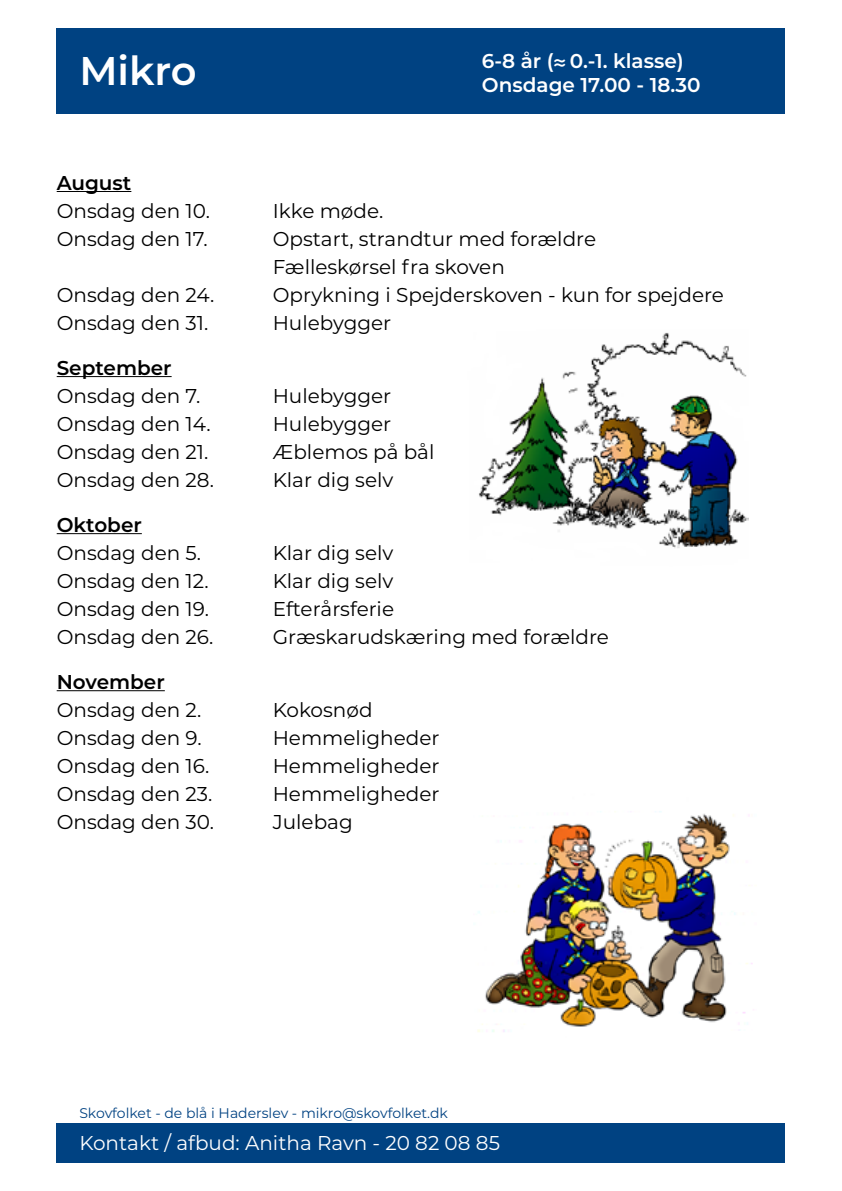
<style>
.page{position:relative;width:842px;height:1191px;background:#fff}
.page>*{position:absolute;margin:0;border:0;box-sizing:border-box;transform-origin:0 0}
.t1{font:600 40px "Montserrat";letter-spacing:-.005em;color:#fff}
.t2{font:20px/28px "Montserrat";color:#000}
.t3{font:600 20px/24px "Montserrat";color:#fff}
.t4{font:20px "Montserrat";color:#fff}
.t5{font:600 20px "Montserrat";color:#000}
.t6{font:14px "Montserrat";color:#004282}
.s1{font-family:"Myriad Pro";font-weight:700}
</style>
<div class="page">
<div style="left:57px;top:1123px;width:728px;height:39px;background:#004282"></div>
<div style="left:57px;top:28px;width:728px;height:85px;background:#004282"></div>
<hr style="left:57px;top:191px;width:74px;height:1px;background:#000">
<hr style="left:57px;top:376px;width:115px;height:1px;background:#000">
<hr style="left:57px;top:533px;width:85px;height:1px;background:#000">
<hr style="left:57px;top:690px;width:108px;height:1px;background:#000">
<img style="left:477px;top:811px;width:277px;height:221px">
<img style="left:479px;top:332px;width:269px;height:216px">
<h1 class="t1" style="left:79px;top:42px;width:119px">Mikro</h1>
<p class="t3" style="left:482px;top:48px;width:220px">6-8 år (<span class="s1">≈</span> 0.-1. klasse)<br>Onsdage 17.00 - 18.30</p>
<p class="t5" style="left:57px;top:168px;width:76px">August</p>
<p class="t2" style="left:57px;top:196px;width:155px">Onsdag den 10.</p>
<p class="t2" style="left:273px;top:196px;width:112px">Ikke møde.</p>
<p class="t2" style="left:57px;top:224px;width:153px">Onsdag den 17.</p>
<p class="t2" style="left:273px;top:224px;width:325px">Opstart, strandtur med forældre<br>Fælleskørsel fra skoven</p>
<p class="t2" style="left:57px;top:280px;width:159px">Onsdag den 24.</p>
<p class="t2" style="left:273px;top:280px;width:453px">Oprykning i Spejderskoven - kun for spejdere</p>
<p class="t2" style="left:57px;top:308px;width:153px">Onsdag den 31.</p>
<p class="t2" style="left:273px;top:308px;width:120px">Hulebygger</p>
<p class="t5" style="left:57px;top:353px;width:116px">September</p>
<p class="t2" style="left:57px;top:381px;width:145px">Onsdag den 7.</p>
<p class="t2" style="left:273px;top:381px;width:120px">Hulebygger</p>
<p class="t2" style="left:57px;top:409px;width:155px">Onsdag den 14.</p>
<p class="t2" style="left:273px;top:409px;width:120px">Hulebygger</p>
<p class="t2" style="left:57px;top:437px;width:153px">Onsdag den 21.</p>
<p class="t2" style="left:273px;top:437px;width:163px">Æblemos på bål</p>
<p class="t2" style="left:57px;top:465px;width:159px">Onsdag den 28.</p>
<p class="t2" style="left:273px;top:465px;width:122px">Klar dig selv</p>
<p class="t5" style="left:57px;top:510px;width:87px">Oktober</p>
<p class="t2" style="left:57px;top:538px;width:146px">Onsdag den 5.</p>
<p class="t2" style="left:273px;top:538px;width:122px">Klar dig selv</p>
<p class="t2" style="left:57px;top:566px;width:153px">Onsdag den 12.</p>
<p class="t2" style="left:273px;top:566px;width:122px">Klar dig selv</p>
<p class="t2" style="left:57px;top:594px;width:154px">Onsdag den 19.</p>
<p class="t2" style="left:273px;top:594px;width:123px">Efterårsferie</p>
<p class="t2" style="left:57px;top:622px;width:158px">Onsdag den 26.</p>
<p class="t2" style="left:273px;top:622px;width:338px">Græskarudskæring med forældre</p>
<p class="t5" style="left:57px;top:667px;width:110px">November</p>
<p class="t2" style="left:57px;top:695px;width:146px">Onsdag den 2.</p>
<p class="t2" style="left:273px;top:695px;width:101px">Kokosnød</p>
<p class="t2" style="left:57px;top:723px;width:147px">Onsdag den 9.</p>
<p class="t2" style="left:273px;top:723px;width:168px">Hemmeligheder</p>
<p class="t2" style="left:57px;top:751px;width:154px">Onsdag den 16.</p>
<p class="t2" style="left:273px;top:751px;width:168px">Hemmeligheder</p>
<p class="t2" style="left:57px;top:779px;width:157px">Onsdag den 23.</p>
<p class="t2" style="left:273px;top:779px;width:168px">Hemmeligheder</p>
<p class="t2" style="left:57px;top:807px;width:159px">Onsdag den 30.</p>
<p class="t2" style="left:273px;top:807px;width:81px">Julebag</p>
<p class="t6" style="left:79px;top:1103px;width:370px">Skovfolket - de blå i Haderslev - mikro@skovfolket.dk</p>
<p class="t4" style="left:79px;top:1128px;width:422px">Kontakt / afbud: Anitha Ravn - 20 82 08 85</p>
</div>
